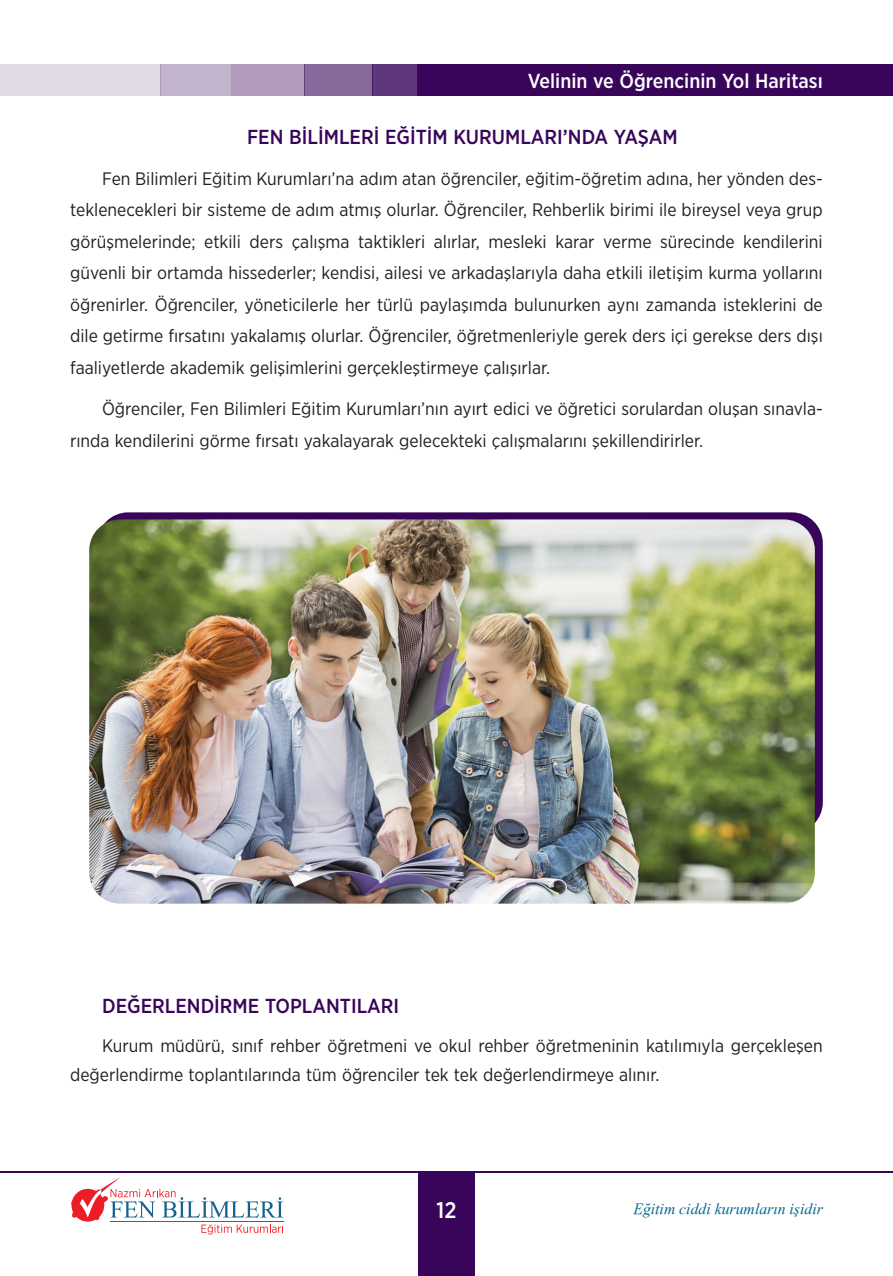
<style>
.page{position:relative;width:893px;height:1276px;background:#fff}
.page>*{position:absolute;margin:0;border:0;box-sizing:border-box;transform-origin:0 0}
.t1{font:500 22.5px "Gotham Narrow";color:#fff}
.t2{font:500 20.25px "Gotham Narrow";color:#38055a}
.t3{font:500 20.25px "Gotham Narrow";color:#fff}
.t4{font:18px/31.5px "Gotham Narrow";color:#231f20}
.t5{font:italic 15.75px "TR Times New Roman";color:#056692}
</style>
<div class="page">
<div style="left:418px;top:1172px;width:57px;height:104px;background:#38055a"></div>
<div style="left:452px;top:64px;width:441px;height:32px;background:#38055a"></div>
<div style="left:373px;top:64px;width:87px;height:32px;background:#5f377b"></div>
<div style="left:305px;top:64px;width:68px;height:32px;background:#87699c"></div>
<div style="left:231px;top:64px;width:74px;height:32px;background:#b09bbd"></div>
<div style="left:161px;top:64px;width:70px;height:32px;background:#c3b4cd"></div>
<div style="left:0;top:64px;width:161px;height:32px;background:#e1d9e6"></div>
<div style="left:417px;top:64px;width:406px;height:32px;background:#38055a"></div>
<hr style="left:0;top:1171px;width:893px;height:1px;background:#38055a">
<hr style="left:110px;top:1221px;width:174px;height:1px;background:#ee1d23">
<svg style="left:71px;top:1177px;width:212px;height:57px"></svg>
<div style="left:97px;top:512px;width:726px;height:321px;background:#38055a;border-radius:31px"></div>
<img style="left:89px;top:519px;width:726px;height:384px">
<p class="t3" style="left:528px;top:68px;width:297px">Velinin ve Öğrencinin Yol Haritası</p>
<p class="t2" style="left:247px;top:124px;width:432px">FEN BİLİMLERİ EĞİTİM KURUMLARI’NDA YAŞAM</p>
<p class="t4" style="left:70px;top:162px;width:754px;text-align:justify;text-indent:32px">Fen Bilimleri Eğitim Kurumları’na adım atan öğrenciler, eğitim-öğretim adına, her yönden des&shy;teklenecekleri bir sisteme de adım atmış olurlar. Öğrenciler, Rehberlik birimi ile bireysel veya grup görüşmelerinde; etkili ders çalışma taktikleri alırlar, mesleki karar verme sürecinde kendilerini güvenli bir ortamda hissederler; kendisi, ailesi ve arkadaşlarıyla daha etkili iletişim kurma yollarını öğrenirler. Öğrenciler, yöneticilerle her türlü paylaşımda bulunurken aynı zamanda isteklerini de dile getirme fırsatını yakalamış olurlar. Öğrenciler, öğretmenleriyle gerek ders içi gerekse ders dışı faaliyetlerde akademik gelişimlerini gerçekleştirmeye çalışırlar.</p>
<p class="t4" style="left:70px;top:392px;width:752px;text-indent:32px">Öğrenciler, Fen Bilimleri Eğitim Kurumları’nın ayırt edici ve öğretici sorulardan oluşan sınavla&shy;rında kendilerini görme fırsatı yakalayarak gelecekteki çalışmalarını şekillendirirler.</p>
<p class="t2" style="left:102px;top:993px;width:299px">DEĞERLENDİRME TOPLANTILARI</p>
<p class="t4" style="left:70px;top:1030px;width:754px;line-height:29.2px;text-indent:32px">Kurum müdürü, sınıf rehber öğretmeni ve okul rehber öğretmeninin katılımıyla gerçekleşen değerlendirme toplantılarında tüm öğrenciler tek tek değerlendirmeye alınır.</p>
<p class="t1" style="left:437px;top:1196px;width:21px">12</p>
<p class="t5" style="left:633px;top:1197px;width:191px">Eðitim ciddi kurumlarýn iþidir</p>
</div>
